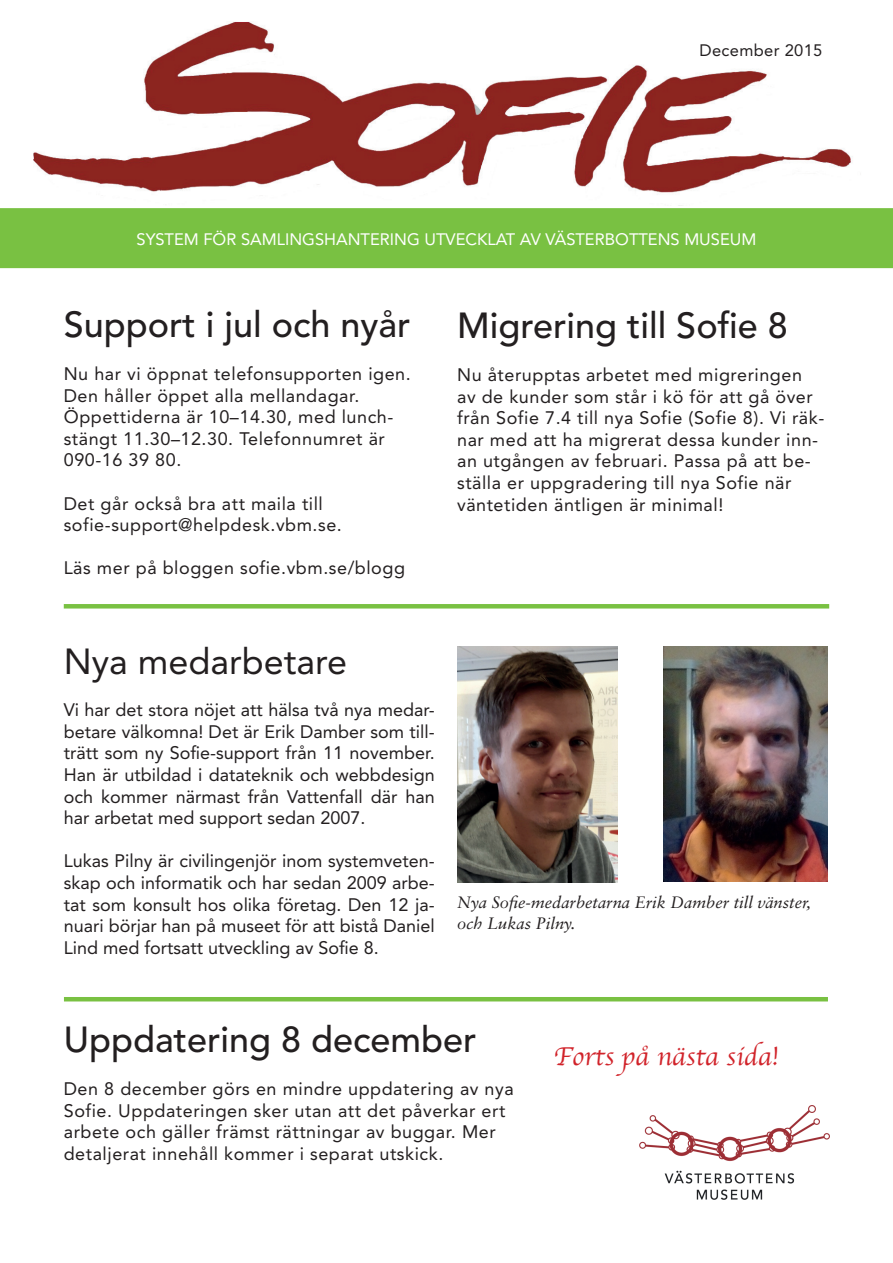
<style>
.page{position:relative;width:893px;height:1263px;background:#fff}
.page>*{position:absolute;margin:0;border:0;box-sizing:border-box;transform-origin:0 0}
.t1{font:500 36px "Avenir LT Std";color:#231f20}
.t2{font:36px "Avenir LT Std";color:#231f20}
.t3{font:27px "Apple Chancery";color:#d1232a}
.t4{font:18px/21.6px "Avenir LT Std";letter-spacing:.03em;color:#231f20}
.t5{font:italic 16.5px/21px "Sabon LT Std";color:#231f20}
.t6{font:16.5px "Avenir LT Std";color:#fff}
.t7{font:16.5px "Avenir LT Std";letter-spacing:.02em;color:#231f20}
</style>
<div class="page">
<img style="left:34px;top:22px;width:819px;height:171px">
<div style="left:0;top:208px;width:893px;height:60px;background:#79c142"></div>
<img style="left:640px;top:1105px;width:189px;height:94px">
<hr style="left:64px;top:604px;width:765px;height:4px;background:#79c142">
<hr style="left:64px;top:997px;width:764px;height:4px;background:#79c142">
<img style="left:457px;top:646px;width:160px;height:236px">
<img style="left:663px;top:646px;width:165px;height:235px">
<p class="t7" style="left:699px;top:41px;width:124px">December 2015</p>
<p class="t6" style="left:137px;top:230px;width:621px">SYSTEM FÖR SAMLINGSHANTERING UTVECKLAT AV VÄSTERBOTTENS MUSEUM</p>
<h1 class="t1" style="left:64px;top:304px;width:348px">Support i jul och nyår</h1>
<p class="t4" style="left:64px;top:363px;width:349px">Nu har vi öppnat telefonsupporten igen.<br>Den håller öppet alla mellandagar.<br>Öppettiderna är 10–14.30, med lunch&shy;stängt 11.30–12.30. Telefonnumret är 090-16 39 80.</p>
<p class="t4" style="left:64px;top:493px;width:280px">Det går också bra att maila till sofie-support@helpdesk.vbm.se.</p>
<p class="t4" style="left:64px;top:557px;width:343px">Läs mer på bloggen sofie.vbm.se/blogg</p>
<h1 class="t1" style="left:457px;top:305px;width:332px">Migrering till Sofie 8</h1>
<p class="t4" style="left:457px;top:364px;width:369px">Nu återupptas arbetet med migreringen av de kunder som står i kö för att gå över från Sofie 7.4 till nya Sofie (Sofie 8). Vi räk&shy;nar med att ha migrerat dessa kunder inn&shy;an utgången av februari. Passa på att be&shy;ställa er uppgradering till nya Sofie när väntetiden äntligen är minimal!</p>
<h1 class="t2" style="left:64px;top:640px;width:285px">Nya medarbetare</h1>
<p class="t4" style="left:64px;top:699px;width:372px;text-align:justify">Vi har det stora nöjet att hälsa två nya medar&shy;betare välkomna! Det är Erik Damber som till&shy;trätt som ny Sofie-support från 11 november.<br>Han är utbildad i datateknik och webbdesign och kommer närmast från Vattenfall där han har arbetat med support sedan 2007.</p>
<p class="t4" style="left:64px;top:850px;width:373px;text-align:justify">Lukas Pilny är civilingenjör inom systemveten&shy;skap och informatik och har sedan 2009 arbe&shy;tat som konsult hos olika företag. Den 12 ja&shy;nuari börjar han på museet för att bistå Daniel Lind med fortsatt utveckling av Sofie 8.</p>
<p class="t5" style="left:457px;top:891px;width:356px">Nya Sofie-medarbetarna Erik Damber till vänster, och Lukas Pilny.</p>
<h1 class="t1" style="left:64px;top:1019px;width:414px">Uppdatering 8 december</h1>
<p class="t4" style="left:64px;top:1078px;width:451px">Den 8 december görs en mindre uppdatering av nya Sofie. Uppdateringen sker utan att det påverkar ert arbete och gäller främst rättningar av buggar. Mer detaljerat innehåll kommer i separat utskick.</p>
<h2 class="t3" style="left:554px;top:1034px;width:226px">Forts på nästa sida!</h2>
</div>
